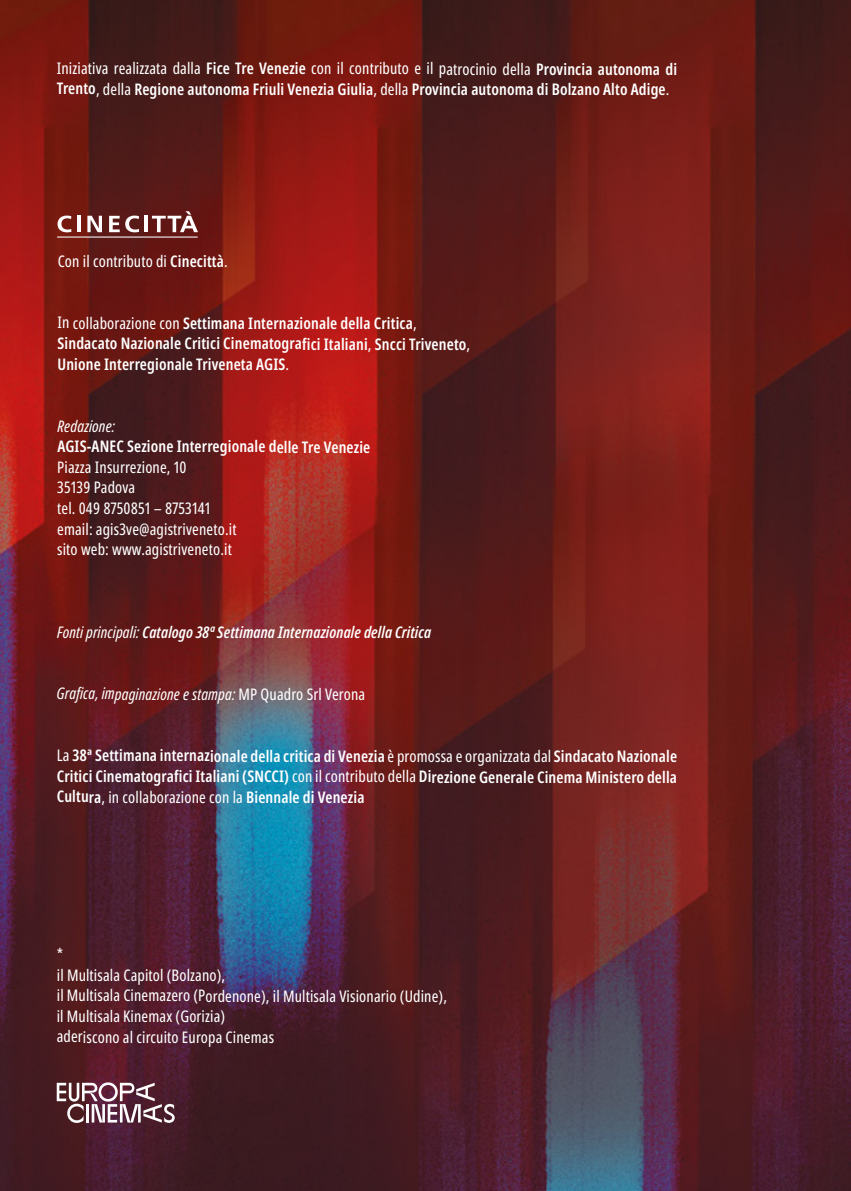
<style>
.page{position:relative;width:851px;height:1191px;background:#fff}
.page>*{position:absolute;margin:0;border:0;box-sizing:border-box;transform-origin:0 0}
.t1{font:600 extra-condensed 16px/20.6px "Noto Sans";letter-spacing:.005em;color:#fff}
.t2{font:extra-condensed 16px/20.8px "Noto Sans";letter-spacing:.005em;color:#fff}
.t3{font:italic 600 extra-condensed 16px "Noto Sans";letter-spacing:.01em;color:#fff}
.t4{font:italic extra-condensed 16px "Noto Sans";letter-spacing:.01em;color:#fff}
.s1{font-weight:400}
.s2{font-weight:600}
.s3{font-style:normal}
</style>
<div class="page">
<img style="left:0;top:0;width:850px;height:1191px">
<svg style="left:57px;top:1082px;width:118px;height:41px"></svg>
<hr style="left:57px;top:237px;width:140px;height:1px;background:#fff">
<svg style="left:58px;top:215px;width:13px;height:17px"></svg>
<hr style="left:77px;top:216px;width:4px;height:16px;background:#fff">
<svg style="left:87px;top:216px;width:15px;height:16px"></svg>
<svg style="left:109px;top:215px;width:30px;height:17px"></svg>
<hr style="left:144px;top:216px;width:4px;height:16px;background:#fff">
<svg style="left:152px;top:211px;width:46px;height:21px"></svg>
<p class="t1" style="left:57px;top:59px;width:621px"><span class="s1">Iniziativa realizzata dalla</span> Fice Tre Venezie <span class="s1">con il contributo e il patrocinio della</span> Provincia autonoma di<br>Trento<span class="s1">, della</span> Regione autonoma Friuli Venezia Giulia<span class="s1">, della</span> Provincia autonoma di Bolzano Alto Adige<span class="s1">.</span></p>
<p class="t2" style="left:58px;top:251px;width:172px">Con il contributo di <span class="s2">Cinecittà</span>.</p>
<p class="t1" style="left:58px;top:313px;width:360px"><span class="s1">In collaborazione con</span> Settimana Internazionale della Critica<span class="s1">,</span></p>
<p class="t1" style="left:57px;top:334px;width:414px">Sindacato Nazionale Critici Cinematografici Italiani<span class="s1">,</span> Sncci Triveneto<span class="s1">,</span></p>
<p class="t1" style="left:57px;top:354px;width:233px">Unione Interregionale Triveneta AGIS<span class="s1">.</span></p>
<p class="t4" style="left:57px;top:414px;width:59px">Redazione:</p>
<p class="t1" style="left:57px;top:436px;width:314px">AGIS-ANEC Sezione Interregionale delle Tre Venezie</p>
<p class="t2" style="left:57px;top:457px;width:131px">Piazza Insurrezione, 10</p>
<p class="t2" style="left:57px;top:477px;width:79px">35139 Padova</p>
<p class="t2" style="left:57px;top:498px;width:155px">tel. 049 8750851 – 8753141</p>
<p class="t2" style="left:57px;top:519px;width:181px">email: agis3ve@agistriveneto.it</p>
<p class="t2" style="left:57px;top:539px;width:176px">sito web: www.agistriveneto.it</p>
<p class="t3" style="left:57px;top:621px;width:375px"><span class="s1">Fonti principali:</span> Catalogo 38ª Settimana Internazionale della Critica</p>
<p class="t4" style="left:57px;top:682px;width:310px">Grafica, impaginazione e stampa: <span class="s3">MP Quadro Srl Verona</span></p>
<p class="t1" style="left:57px;top:746px;width:621px;text-align:justify"><span class="s1">La</span> 38ª Settimana internazionale della critica di Venezia <span class="s1">è promossa e organizzata dal</span> Sindacato Nazionale Critici Cinematografici Italiani (SNCCI) <span class="s1">con il contributo della</span> Direzione Generale Cinema Ministero della Cultura<span class="s1">, in collaborazione con la</span> Biennale di Venezia</p>
<p class="t2" style="left:57px;top:944px;width:170px">*<br>il Multisala Capitol (Bolzano),</p>
<p class="t2" style="left:57px;top:985px;width:392px">il Multisala Cinemazero (Pordenone), il Multisala Visionario (Udine),</p>
<p class="t2" style="left:57px;top:1006px;width:170px">il Multisala Kinemax (Gorizia)</p>
<p class="t2" style="left:57px;top:1026px;width:219px">aderiscono al circuito Europa Cinemas</p>
</div>
